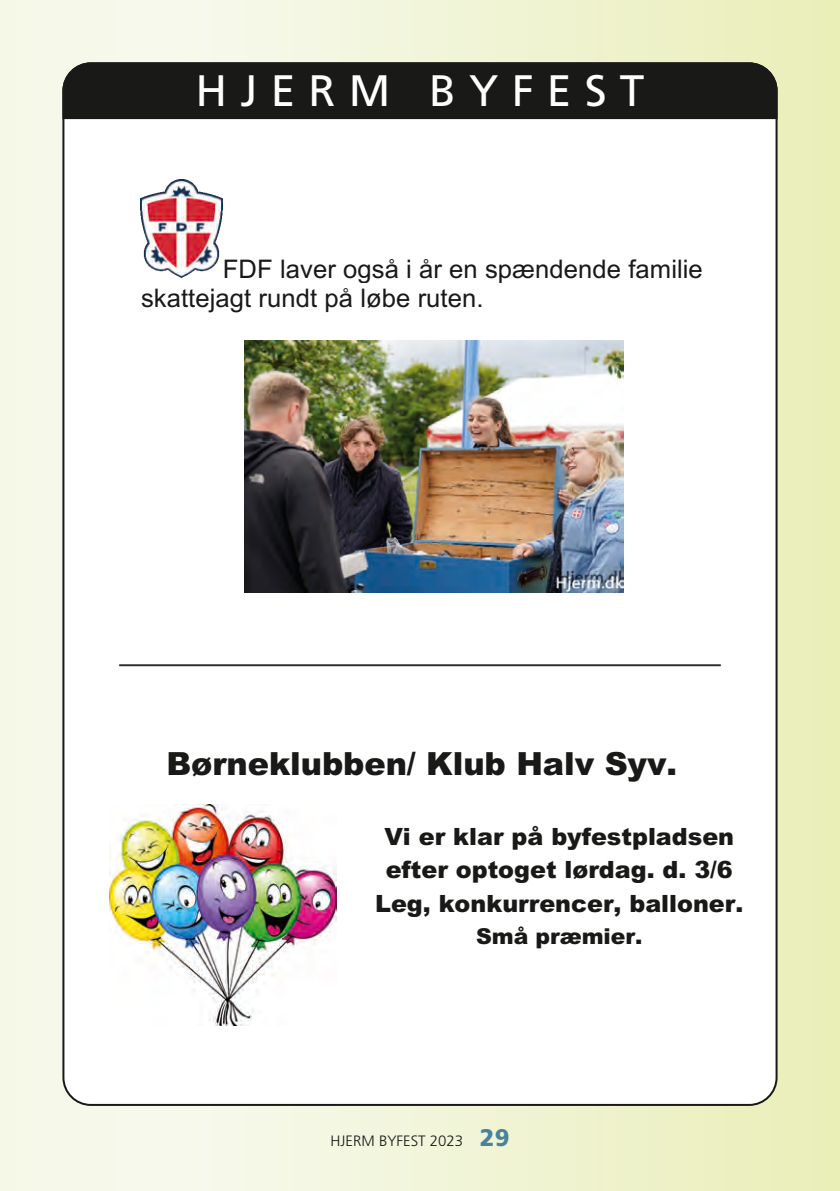
<style>
.page{position:relative;width:840px;height:1191px;background:#fff}
.page>*{position:absolute;margin:0;border:0;box-sizing:border-box;transform-origin:0 0}
.t1{font:44px "Frutiger LT Std";letter-spacing:.3em;color:#fff}
.t2{font:900 32px "Arial";letter-spacing:-.005em;color:#191918}
.t3{font:25.6px/29.6px "Arial";letter-spacing:.005em;color:#191918}
.t4{font:900 23.8px/33.6px "Arial";color:#191918;text-align:center}
.t5{font:900 22px "Arial";letter-spacing:-.005em;color:#191918}
.t6{font:300 15px "Frutiger LT Std";color:#191918}
.s1{font-weight:900;font-size:24px;color:#4b8299}
</style>
<div class="page">
<div style="left:0;top:0;width:839px;height:1191px;background:linear-gradient(to right,#f8faf3,#e9eebb)"></div>
<div style="left:63px;top:63px;width:713px;height:1042px;background:#fff;border-radius:27px"></div>
<div style="left:62px;top:62px;width:715px;height:57px;background:#191918"></div>
<img style="left:141px;top:180px;width:81px;height:97px">
<img style="left:244px;top:340px;width:379px;height:253px">
<img style="left:110px;top:805px;width:226px;height:220px">
<hr style="left:119px;top:664px;width:601px;height:2px;background:#191918">
<h1 class="t1" style="left:195px;top:65px;width:450px">HJERM BYFEST</h1>
<p class="t3" style="left:141px;top:254px;width:563px;text-indent:82px">FDF laver også i år en spændende familie skattejagt rundt på løbe ruten.</p>
<h2 class="t2" style="left:166px;top:740px;width:511px">Børneklubben/ Klub Halv Syv.</h2>
<p class="t4" style="left:375px;top:819px;width:369px">Vi er klar på byfestpladsen efter optoget lørdag. d. 3/6<br>Leg, konkurrencer, balloner.</p>
<p class="t5" style="left:476px;top:919px;width:168px">Små præmier.</p>
<p class="t6" style="left:330px;top:1132px;width:180px">HJERM BYFEST 2023 <span class="s1">29</span></p>
</div>
